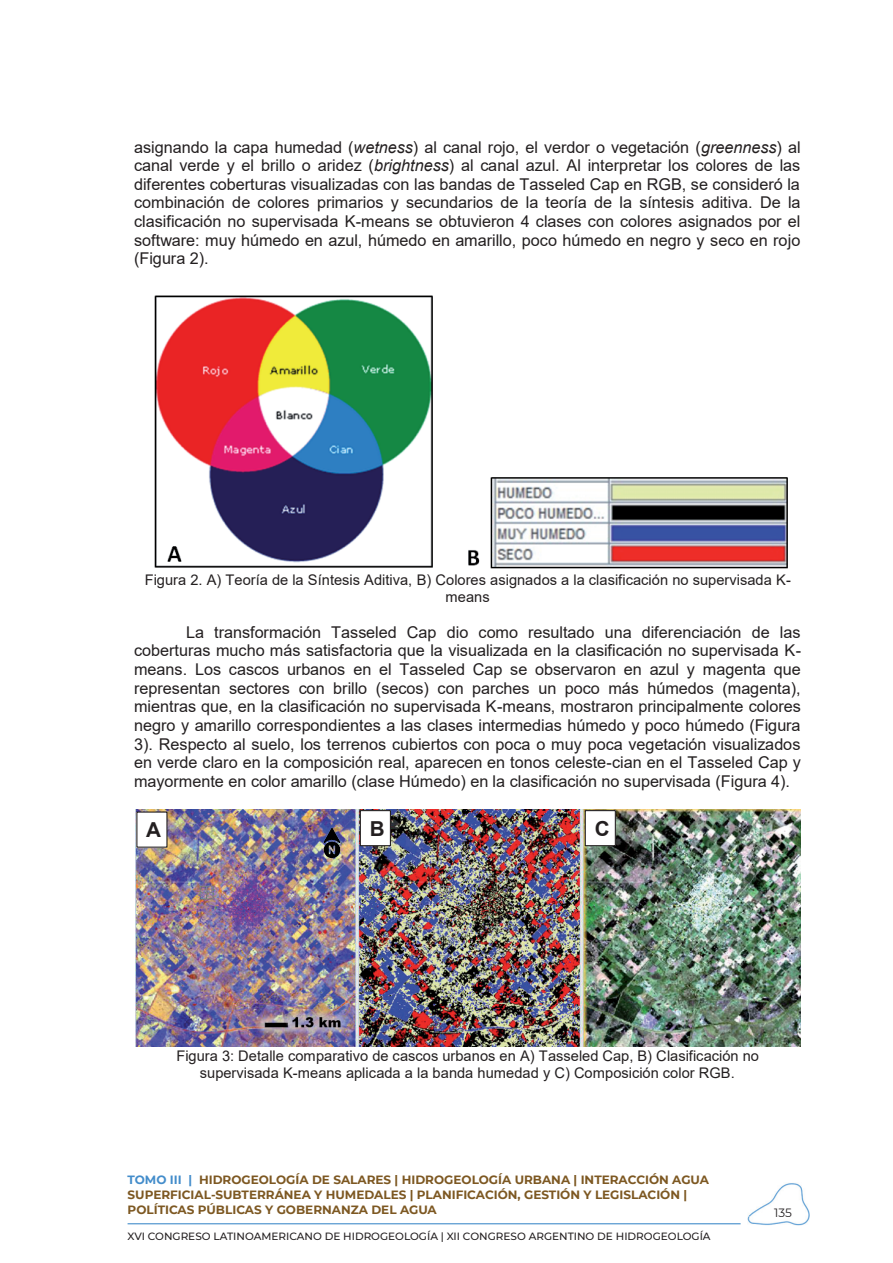
<style>
.page{position:relative;width:893px;height:1263px;background:#fff}
.page>*{position:absolute;margin:0;border:0;box-sizing:border-box;transform-origin:0 0}
.t1{font:700 20.7px "Arial";color:#231f20}
.t2{font:16.2px/18.6px "Arial";color:#231f20;text-align:justify}
.t3{font:14.7px/17px "Arial";color:#231f20;text-align:center}
.t4{font:700 12px/15px "Montserrat";color:#7d5822}
.t5{font:12px "Montserrat";color:#231f20}
.t6{font:500 10.5px "Montserrat";color:#231f20}
.s1{font-style:italic}
.s2{color:#448dcb}
</style>
<div class="page">
<img style="left:748px;top:1183px;width:61px;height:42px">
<hr style="left:128px;top:1223px;width:613px;height:1px;background:#448dcb">
<img style="left:154px;top:295px;width:634px;height:274px">
<img style="left:135px;top:809px;width:666px;height:238px">
<div style="left:137px;top:812px;width:30px;height:35px;background:#fff"></div>
<div style="left:585px;top:811px;width:30px;height:35px;background:#fff"></div>
<div style="left:585px;top:810px;width:31px;height:36px;border:1px solid #231f20"></div>
<div style="left:360px;top:811px;width:30px;height:35px;background:#fff"></div>
<div style="left:360px;top:810px;width:31px;height:36px;border:1px solid #231f20"></div>
<img style="left:315px;top:826px;width:27px;height:33px">
<p class="t2" style="left:134px;top:138px;width:668px">asignando la capa humedad (<span class="s1">wetness</span>) al canal rojo, el verdor o vegetación (<span class="s1">greenness</span>) al canal verde y el brillo o aridez (<span class="s1">brightness</span>) al canal azul. Al interpretar los colores de las diferentes coberturas visualizadas con las bandas de Tasseled Cap en RGB, se consideró la combinación de colores primarios y secundarios de la teoría de la síntesis aditiva. De la clasificación no supervisada K-means se obtuvieron 4 clases con colores asignados por el software: muy húmedo en azul, húmedo en amarillo, poco húmedo en negro y seco en rojo (Figura 2).</p>
<p class="t3" style="left:145px;top:572px;width:648px">Figura 2. A) Teoría de la Síntesis Aditiva, B) Colores asignados a la clasificación no supervisada K&shy;means</p>
<p class="t2" style="left:134px;top:623px;width:669px;text-indent:52px">La transformación Tasseled Cap dio como resultado una diferenciación de las coberturas mucho más satisfactoria que la visualizada en la clasificación no supervisada K&shy;means. Los cascos urbanos en el Tasseled Cap se observaron en azul y magenta que representan sectores con brillo (secos) con parches un poco más húmedos (magenta), mientras que, en la clasificación no supervisada K-means, mostraron principalmente colores negro y amarillo correspondientes a las clases intermedias húmedo y poco húmedo (Figura 3). Respecto al suelo, los terrenos cubiertos con poca o muy poca vegetación visualizados en verde claro en la composición real, aparecen en tonos celeste-cian en el Tasseled Cap y mayormente en color amarillo (clase Húmedo) en la clasificación no supervisada (Figura 4).</p>
<p class="t1" style="left:146px;top:815px;width:16px">A</p>
<p class="t1" style="left:370px;top:814px;width:16px">B</p>
<p class="t1" style="left:595px;top:814px;width:16px">C</p>
<p class="t3" style="left:176px;top:1047px;width:584px">Figura 3: Detalle comparativo de cascos urbanos en A) Tasseled Cap, B) Clasificación no supervisada K-means aplicada a la banda humedad y C) Composición color RGB.</p>
<p class="t4" style="left:128px;top:1172px;width:583px"><span class="s2">TOMO III |</span> HIDROGEOLOGÍA DE SALARES | HIDROGEOLOGÍA URBANA | INTERACCIÓN AGUA<br>SUPERFICIAL-SUBTERRÁNEA Y HUMEDALES | PLANIFICACIÓN, GESTIÓN Y LEGISLACIÓN |<br>POLÍTICAS PÚBLICAS Y GOBERNANZA DEL AGUA</p>
<p class="t6" style="left:128px;top:1228px;width:585px">XVI CONGRESO LATINOAMERICANO DE HIDROGEOLOGÍA | XII CONGRESO ARGENTINO DE HIDROGEOLOGÍA</p>
<p class="t5" style="left:774px;top:1205px;width:19px">135</p>
</div>
